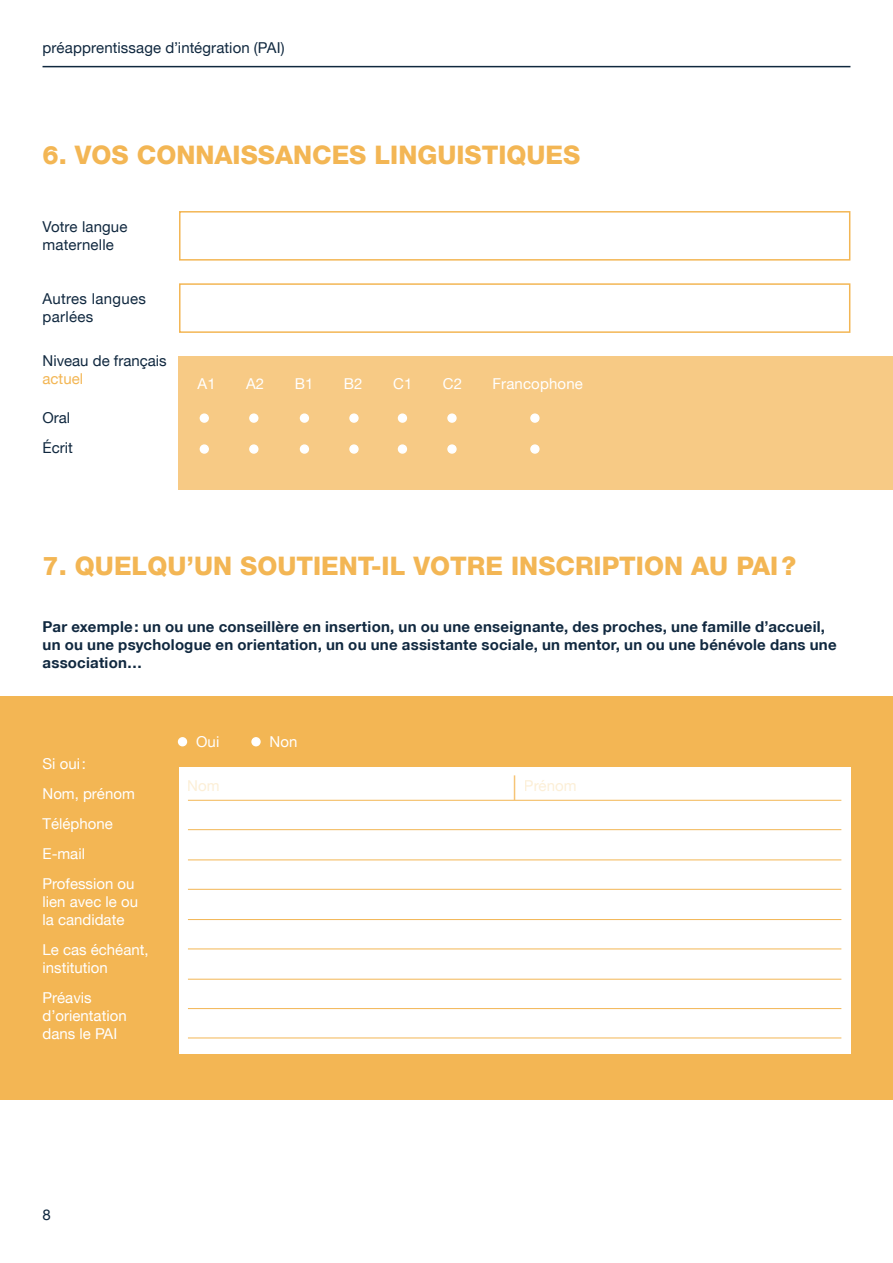
<style>
.page{position:relative;width:893px;height:1263px;background:#fff}
.page>*{position:absolute;margin:0;border:0;box-sizing:border-box;transform-origin:0 0}
.t1{font:800 25.5px "Helvetica Neue LT";color:#f3b654}
.t2{font:700 15px/18px "Helvetica Neue LT";letter-spacing:.015em;color:#10283f}
.t3{font:15px/30px "Helvetica Neue LT";color:#fff}
.t4{font:15px/18px "Helvetica Neue LT";letter-spacing:.01em;color:#10283f}
.t5{font:15px "Helvetica Neue LT";color:#fcefd7}
.t6{font:15px "Helvetica Neue LT";color:#f3b654}
</style>
<div class="page">
<hr style="left:43px;top:66px;width:807px;height:1px;background:#10283f">
<div style="left:179px;top:211px;width:671px;height:50px;border:2px solid #f3b654"></div>
<div style="left:179px;top:283px;width:671px;height:50px;border:2px solid #f3b654"></div>
<div style="left:179px;top:356px;width:714px;height:133px;background:#f7ca85"></div>
<div style="left:250px;top:414px;width:8px;height:8px;background:#fff;border-radius:50%"></div>
<div style="left:249px;top:413px;width:9px;height:10px;border:2px solid #fff;border-radius:50%"></div>
<div style="left:200px;top:414px;width:8px;height:8px;background:#fff;border-radius:50%"></div>
<div style="left:200px;top:413px;width:9px;height:10px;border:2px solid #fff;border-radius:50%"></div>
<div style="left:250px;top:445px;width:8px;height:8px;background:#fff;border-radius:50%"></div>
<div style="left:249px;top:444px;width:9px;height:10px;border:2px solid #fff;border-radius:50%"></div>
<div style="left:200px;top:445px;width:8px;height:8px;background:#fff;border-radius:50%"></div>
<div style="left:200px;top:444px;width:9px;height:10px;border:2px solid #fff;border-radius:50%"></div>
<div style="left:350px;top:414px;width:8px;height:8px;background:#fff;border-radius:50%"></div>
<div style="left:349px;top:413px;width:10px;height:10px;border:2px solid #fff;border-radius:50%"></div>
<div style="left:350px;top:445px;width:8px;height:8px;background:#fff;border-radius:50%"></div>
<div style="left:349px;top:444px;width:10px;height:10px;border:2px solid #fff;border-radius:50%"></div>
<div style="left:300px;top:414px;width:8px;height:8px;background:#fff;border-radius:50%"></div>
<div style="left:300px;top:413px;width:9px;height:10px;border:2px solid #fff;border-radius:50%"></div>
<div style="left:300px;top:445px;width:8px;height:8px;background:#fff;border-radius:50%"></div>
<div style="left:300px;top:444px;width:9px;height:10px;border:2px solid #fff;border-radius:50%"></div>
<div style="left:398px;top:414px;width:8px;height:8px;background:#fff;border-radius:50%"></div>
<div style="left:398px;top:413px;width:9px;height:10px;border:2px solid #fff;border-radius:50%"></div>
<div style="left:398px;top:445px;width:8px;height:8px;background:#fff;border-radius:50%"></div>
<div style="left:398px;top:444px;width:9px;height:10px;border:2px solid #fff;border-radius:50%"></div>
<div style="left:448px;top:414px;width:8px;height:8px;background:#fff;border-radius:50%"></div>
<div style="left:447px;top:413px;width:10px;height:10px;border:2px solid #fff;border-radius:50%"></div>
<div style="left:448px;top:445px;width:8px;height:8px;background:#fff;border-radius:50%"></div>
<div style="left:447px;top:444px;width:10px;height:10px;border:2px solid #fff;border-radius:50%"></div>
<div style="left:531px;top:414px;width:8px;height:8px;background:#fff;border-radius:50%"></div>
<div style="left:530px;top:413px;width:10px;height:10px;border:2px solid #fff;border-radius:50%"></div>
<div style="left:531px;top:445px;width:8px;height:8px;background:#fff;border-radius:50%"></div>
<div style="left:530px;top:444px;width:10px;height:10px;border:2px solid #fff;border-radius:50%"></div>
<div style="left:0;top:696px;width:893px;height:404px;background:#f3b654"></div>
<div style="left:179px;top:767px;width:671px;height:287px;background:#fff"></div>
<hr style="left:188px;top:800px;width:653px;height:1px;background:#f3b654">
<hr style="left:188px;top:919px;width:653px;height:1px;background:#f3b654">
<hr style="left:188px;top:859px;width:653px;height:1px;background:#f3b654">
<hr style="left:188px;top:979px;width:653px;height:1px;background:#f3b654">
<hr style="left:188px;top:1008px;width:653px;height:1px;background:#f3b654">
<hr style="left:188px;top:829px;width:653px;height:1px;background:#f3b654">
<hr style="left:188px;top:948px;width:653px;height:1px;background:#f3b654">
<hr style="left:188px;top:889px;width:653px;height:1px;background:#f3b654">
<hr style="left:188px;top:1037px;width:653px;height:1px;background:#f3b654">
<svg style="left:514px;top:775px;width:1px;height:25px"></svg>
<div style="left:179px;top:738px;width:7px;height:8px;background:#fff;border-radius:50%"></div>
<div style="left:178px;top:737px;width:9px;height:9px;border:2px solid #fff;border-radius:50%"></div>
<div style="left:252px;top:738px;width:8px;height:8px;background:#fff;border-radius:50%"></div>
<div style="left:251px;top:737px;width:10px;height:9px;border:2px solid #fff;border-radius:50%"></div>
<p class="t4" style="left:43px;top:39px;width:244px">préapprentissage d’intégration (PAI)</p>
<h1 class="t1" style="left:43px;top:140px;width:539px">6. VOS CONNAISSANCES LINGUISTIQUES</h1>
<p class="t4" style="left:43px;top:217px;width:87px">Votre langue maternelle</p>
<p class="t4" style="left:43px;top:289px;width:105px">Autres langues parlées</p>
<p class="t4" style="left:43px;top:352px;width:126px">Niveau de français</p>
<p class="t6" style="left:43px;top:370px;width:42px">actuel</p>
<p class="t4" style="left:43px;top:402px;width:32px;line-height:30px">Oral<br>Écrit</p>
<p class="t3" style="left:197px;top:369px;width:20px">A1</p>
<p class="t3" style="left:246px;top:369px;width:20px">A2</p>
<p class="t3" style="left:295px;top:369px;width:20px">B1</p>
<p class="t3" style="left:344px;top:369px;width:20px">B2</p>
<p class="t3" style="left:393px;top:369px;width:21px">C1</p>
<p class="t3" style="left:443px;top:369px;width:21px">C2</p>
<p class="t3" style="left:492px;top:369px;width:92px">Francophone</p>
<h1 class="t1" style="left:43px;top:551px;width:755px">7. QUELQU’UN SOUTIENT-IL VOTRE INSCRIPTION AU PAI ?</h1>
<p class="t2" style="left:43px;top:618px;width:796px">Par exemple : un ou une conseillère en insertion, un ou une enseignante, des proches, une famille d’accueil, un ou une psychologue en orientation, un ou une assistante sociale, un mentor, un ou une bénévole dans une association…</p>
<p class="t3" style="left:43px;top:749px;width:94px">Si oui :<br>Nom, prénom<br>Téléphone<br>E-mail<br>Profession ou</p>
<p class="t3" style="left:43px;top:893px;width:97px;line-height:18px">lien avec le ou la candidate</p>
<p class="t3" style="left:43px;top:941px;width:108px;line-height:18px">Le cas échéant, institution</p>
<p class="t3" style="left:43px;top:989px;width:86px;line-height:18px">Préavis d’orientation dans le PAI</p>
<p class="t3" style="left:196px;top:726px;width:25px">Oui</p>
<p class="t3" style="left:269px;top:726px;width:30px">Non</p>
<p class="t5" style="left:187px;top:777px;width:34px">Nom</p>
<p class="t5" style="left:524px;top:777px;width:54px">Prénom</p>
<p class="t4" style="left:43px;top:1205px;width:10px">8</p>
</div>
